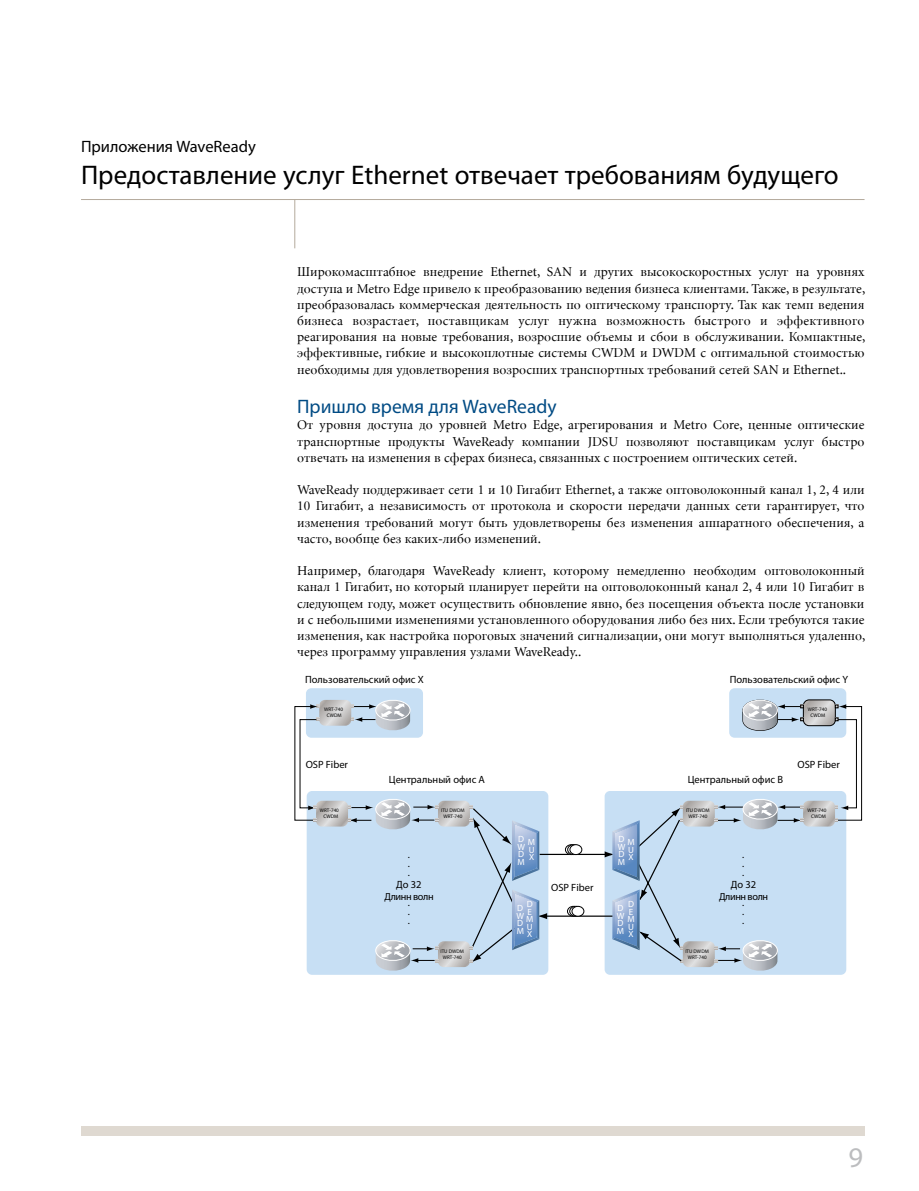
<style>
.page{position:relative;width:919px;height:1191px;background:#fff}
.page>*{position:absolute;margin:0;border:0;box-sizing:border-box;transform-origin:0 0}
.t1{font:27px "Myriad Pro";color:#000}
.t2{font:19.5px "Myriad Pro";color:#004b84}
.t3{font:16.5px "Myriad Pro";color:#000}
.t4{font:13.5px/16.2px "Minion Cyrillic";color:#000;text-align:justify}
.t5{font:10.5px "Myriad Pro";color:#000}
.t6{font:10.2px/9px "Myriad Pro";letter-spacing:-.035em;color:#000;text-align:justify}
.t7{font:9px/7.5px "Myriad Pro";color:#fff;text-align:justify}
.t8{font:5.1px/6.1px "Myriad Pro";color:#000;text-align:center}
</style>
<div class="page">
<div style="left:81px;top:1125px;width:783px;height:10px;background:#dfd9d1"></div>
<hr style="left:294px;top:199px;width:1px;height:49px;background:#b4aa9c">
<hr style="left:81px;top:199px;width:783px;height:1px;background:#b4aa9c">
<div style="left:307px;top:791px;width:241px;height:183px;background:#c7dff4;border-radius:5px"></div>
<div style="left:604px;top:791px;width:242px;height:183px;background:#c7dff4;border-radius:5px"></div>
<div style="left:729px;top:688px;width:117px;height:49px;background:#c7dff4;border-radius:5px"></div>
<div style="left:306px;top:688px;width:117px;height:49px;background:#c7dff4;border-radius:5px"></div>
<svg style="left:319px;top:700px;width:32px;height:25px"></svg>
<svg style="left:803px;top:700px;width:32px;height:25px"></svg>
<div style="left:803px;top:699px;width:32px;height:27px;border:1px solid #000;border-radius:6px"></div>
<hr style="left:539px;top:853px;width:67px;height:2px;background:#000">
<hr style="left:545px;top:915px;width:68px;height:1px;background:#000">
<svg style="left:316px;top:800px;width:32px;height:26px"></svg>
<svg style="left:438px;top:800px;width:32px;height:26px"></svg>
<svg style="left:682px;top:941px;width:32px;height:26px"></svg>
<div style="left:565px;top:844px;width:12px;height:11px;border:1px solid #000;border-radius:50%"></div>
<div style="left:567px;top:844px;width:13px;height:11px;border:1px solid #000;border-radius:50%"></div>
<div style="left:570px;top:844px;width:11px;height:10px;background:#fff;border-radius:50%"></div>
<div style="left:569px;top:844px;width:13px;height:11px;border:1px solid #000;border-radius:50%"></div>
<div style="left:567px;top:906px;width:13px;height:10px;border:1px solid #000;border-radius:50%"></div>
<div style="left:569px;top:906px;width:13px;height:10px;border:1px solid #000;border-radius:50%"></div>
<div style="left:572px;top:906px;width:12px;height:10px;background:#fff;border-radius:50%"></div>
<div style="left:571px;top:906px;width:13px;height:10px;border:1px solid #000;border-radius:50%"></div>
<svg style="left:714px;top:940px;width:64px;height:31px"></svg>
<svg style="left:351px;top:700px;width:60px;height:31px"></svg>
<svg style="left:348px;top:799px;width:90px;height:31px"></svg>
<svg style="left:294px;top:704px;width:25px;height:117px"></svg>
<svg style="left:803px;top:800px;width:32px;height:26px"></svg>
<svg style="left:835px;top:704px;width:27px;height:117px"></svg>
<svg style="left:742px;top:699px;width:61px;height:32px"></svg>
<svg style="left:438px;top:941px;width:32px;height:26px"></svg>
<svg style="left:470px;top:806px;width:77px;height:156px"></svg>
<svg style="left:375px;top:940px;width:63px;height:31px"></svg>
<svg style="left:682px;top:800px;width:32px;height:26px"></svg>
<svg style="left:714px;top:799px;width:89px;height:31px"></svg>
<svg style="left:604px;top:806px;width:78px;height:156px"></svg>
<p class="t3" style="left:81px;top:136px;width:176px">Приложения WaveReady</p>
<h1 class="t1" style="left:81px;top:158px;width:759px">Предоставление услуг Ethernet отвечает требованиям будущего</h1>
<p class="t4" style="left:297px;top:264px;width:569px">Широкомасштабное внедрение Ethernet, SAN и других высокоскоростных услуг на уровнях доступа и Metro Edge привело к преобразованию ведения бизнеса клиентами. Также, в результате, преобразовалась коммерческая деятельность по оптическому транспорту. Так как темп ведения бизнеса возрастает, поставщикам услуг нужна возможность быстрого и эффективного реагирования на новые требования, возросшие объемы и сбои в обслуживании. Компактные, эффективные, гибкие и высокоплотные системы CWDM и DWDM с оптимальной стоимостью необходимы для удовлетворения возросших транспортных требований сетей SAN и Ethernet..</p>
<h2 class="t2" style="left:297px;top:394px;width:261px">Пришло время для WaveReady</h2>
<p class="t4" style="left:297px;top:417px;width:568px">От уровня доступа до уровней Metro Edge, агрегирования и Metro Core, ценные оптические транспортные продукты WaveReady компании JDSU позволяют поставщикам услуг быстро отвечать на изменения в сферах бизнеса, связанных с построением оптических сетей.</p>
<p class="t4" style="left:297px;top:481px;width:569px">WaveReady поддерживает сети 1 и 10 Гигабит Ethernet, а также оптоволоконный канал 1, 2, 4 или 10 Гигабит, а независимость от протокола и скорости передачи данных сети гарантирует, что изменения требований могут быть удовлетворены без изменения аппаратного обеспечения, а часто, вообще без каких-либо изменений.</p>
<p class="t4" style="left:297px;top:562px;width:569px">Например, благодаря WaveReady клиент, которому немедленно необходим оптоволоконный канал 1 Гигабит, но который планирует перейти на оптоволоконный канал 2, 4 или 10 Гигабит в следующем году, может осуществить обновление явно, без посещения объекта после установки и с небольшими изменениями установленного оборудования либо без них. Если требуются такие изменения, как настройка пороговых значений сигнализации, они могут выполняться удаленно, через программу управления узлами WaveReady..</p>
<p class="t5" style="left:305px;top:673px;width:120px">Пользовательский офис Х</p>
<p class="t5" style="left:729px;top:673px;width:120px">Пользовательский офис Y</p>
<p class="t8" style="left:324px;top:705px;width:21px;line-height:6.6px">WRT-740<br>CWDM</p>
<p class="t8" style="left:807px;top:705px;width:21px;line-height:6.6px">WRT-740<br>CWDM</p>
<p class="t5" style="left:306px;top:758px;width:44px">OSP Fiber</p>
<p class="t5" style="left:797px;top:758px;width:44px">OSP Fiber</p>
<p class="t8" style="left:320px;top:807px;width:21px;text-align:right">WRT-740<br>CWDM</p>
<p class="t5" style="left:389px;top:773px;width:98px">Центральный офис А</p>
<p class="t8" style="left:441px;top:807px;width:25px">ITU DWDM<br>WRT-740</p>
<p class="t6" style="left:408px;top:849px;width:4px">. . .</p>
<p class="t5" style="left:396px;top:878px;width:27px">До 32</p>
<p class="t6" style="left:384px;top:891px;width:50px">Длинн волн</p>
<p class="t6" style="left:408px;top:898px;width:4px">. . .</p>
<p class="t8" style="left:440px;top:948px;width:25px">ITU DWDM<br>WRT-740</p>
<p class="t7" style="left:517px;top:835px;width:9px">D W D M</p>
<p class="t7" style="left:528px;top:838px;width:9px">M U X</p>
<p class="t7" style="left:617px;top:835px;width:9px">D W D M</p>
<p class="t7" style="left:627px;top:838px;width:9px">M U X</p>
<p class="t5" style="left:551px;top:881px;width:44px">OSP Fiber</p>
<p class="t7" style="left:526px;top:900px;width:9px;text-align:left">D<br>E<br>M<br>U<br>X</p>
<p class="t7" style="left:516px;top:904px;width:9px">D W D M</p>
<p class="t7" style="left:627px;top:900px;width:9px;text-align:left">D<br>E<br>M<br>U<br>X</p>
<p class="t7" style="left:616px;top:904px;width:9px">D W D M</p>
<p class="t5" style="left:687px;top:773px;width:97px">Центральный офис В</p>
<p class="t8" style="left:686px;top:807px;width:25px">ITU DWDM<br>WRT-740</p>
<p class="t8" style="left:685px;top:948px;width:25px">ITU DWDM<br>WRT-740</p>
<p class="t6" style="left:742px;top:849px;width:4px">. . .</p>
<p class="t5" style="left:730px;top:878px;width:27px">До 32</p>
<p class="t6" style="left:719px;top:891px;width:50px">Длинн волн</p>
<p class="t6" style="left:742px;top:898px;width:4px">. . .</p>
<p class="t8" style="left:807px;top:807px;width:21px;text-align:right">WRT-740<br>CWDM</p>
</div>
